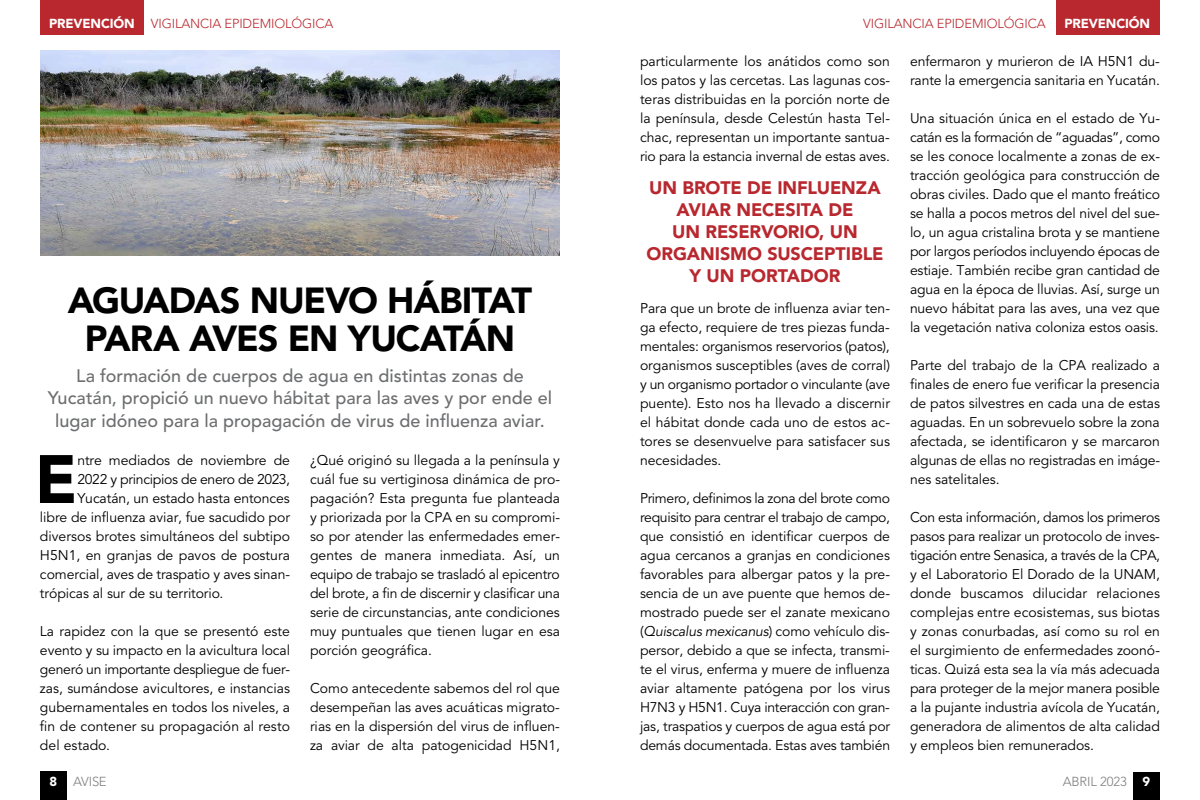
<style>
.page{position:relative;width:1200px;height:800px;background:#fff}
.page>*{position:absolute;margin:0;border:0;box-sizing:border-box;transform-origin:0 0}
.t1{font:900 67.7px "Avenir LT Std";color:#000}
.t2{font:900 36px/38px "Avenir LT Std";letter-spacing:-.03em;color:#000;text-align:center}
.t3{font:500 18px/22.8px "Avenir LT Std";color:#6d6e70;text-align:center}
.t4{font:900 18px/22px "Avenir LT Std";letter-spacing:-.005em;color:#b8282e;text-align:center}
.t5{font:14px/19px "Avenir LT Std";letter-spacing:-.005em;color:#000;text-align:justify}
.t6{font:300 13px "Avenir LT Std";letter-spacing:-.01em;color:#b8282e}
.t7{font:300 13px "Avenir LT Std";letter-spacing:-.01em;color:#7f7f7f}
.t8{font:900 13px "Avenir LT Std";letter-spacing:-.01em;color:#fff}
.s1{font-weight:900;color:#fff}
.s2{font-style:italic}
</style>
<div class="page">
<div style="left:40px;top:0;width:104px;height:35px;background:#b8282e"></div>
<div style="left:1056px;top:0;width:104px;height:35px;background:#b8282e"></div>
<div style="left:40px;top:771px;width:27px;height:29px;background:#000"></div>
<div style="left:1133px;top:772px;width:27px;height:28px;background:#000"></div>
<img style="left:40px;top:50px;width:520px;height:206px">
<p class="t6" style="left:49px;top:16px;width:286px"><span class="s1">PREVENCIÓN</span> VIGILANCIA EPIDEMIOLÓGICA</p>
<p class="t6" style="left:863px;top:16px;width:184px">VIGILANCIA EPIDEMIOLÓGICA</p>
<p class="t8" style="left:1064px;top:16px;width:87px">PREVENCIÓN</p>
<h2 class="t2" style="left:68px;top:281px;width:466px">AGUADAS NUEVO HÁBITAT<br>PARA AVES EN YUCATÁN</h2>
<p class="t3" style="left:48px;top:364px;width:506px">La formación de cuerpos de agua en distintas zonas de<br>Yucatán, propició un nuevo hábitat para las aves y por ende el lugar idóneo para la propagación de virus de influenza aviar.</p>
<h1 class="t1" style="left:35px;top:438px;width:44px">E</h1>
<p class="t5" style="left:77px;top:451px;width:214px">ntre mediados de noviembre de</p>
<p class="t5" style="left:77px;top:470px;width:214px">2022 y principios de enero de 2023,</p>
<p class="t5" style="left:77px;top:489px;width:214px">Yucatán, un estado hasta entonces</p>
<p class="t5" style="left:40px;top:508px;width:252px">libre de influenza aviar, fue sacudido por</p>
<p class="t5" style="left:40px;top:527px;width:252px">diversos brotes simultáneos del subtipo</p>
<p class="t5" style="left:40px;top:546px;width:251px">H5N1, en granjas de pavos de postura</p>
<p class="t5" style="left:40px;top:565px;width:252px">comercial, aves de traspatio y aves sinan-</p>
<p class="t5" style="left:40px;top:584px;width:185px">trópicas al sur de su territorio.</p>
<p class="t5" style="left:40px;top:622px;width:252px">La rapidez con la que se presentó este evento y su impacto en la avicultura local generó un importante despliegue de fuer&shy;zas, sumándose avicultores, e instancias gubernamentales en todos los niveles, a fin de contener su propagación al resto del estado.</p>
<p class="t5" style="left:310px;top:451px;width:252px">¿Qué originó su llegada a la península y cuál fue su vertiginosa dinámica de pro&shy;pagación? Esta pregunta fue planteada y priorizada por la CPA en su compromi&shy;so por atender las enfermedades emer&shy;gentes de manera inmediata. Así, un equipo de trabajo se trasladó al epicentro del brote, a fin de discernir y clasificar una serie de circunstancias, ante condiciones muy puntuales que tienen lugar en esa porción geográfica.</p>
<p class="t5" style="left:310px;top:679px;width:252px">Como antecedente sabemos del rol que desempeñan las aves acuáticas migrato&shy;rias en la dispersión del virus de influen&shy;za aviar de alta patogenicidad H5N1,</p>
<p class="t5" style="left:640px;top:52px;width:252px">particularmente los anátidos como son los patos y las cercetas. Las lagunas cos&shy;teras distribuidas en la porción norte de la península, desde Celestún hasta Tel&shy;chac, representan un importante santua&shy;rio para la estancia invernal de estas aves.</p>
<p class="t4" style="left:647px;top:176px;width:238px">UN BROTE DE INFLUENZA<br>AVIAR NECESITA DE<br>UN RESERVORIO, UN<br>ORGANISMO SUSCEPTIBLE<br>Y UN PORTADOR</p>
<p class="t5" style="left:640px;top:299px;width:252px">Para que un brote de influenza aviar ten&shy;ga efecto, requiere de tres piezas funda&shy;mentales: organismos reservorios (patos), organismos susceptibles (aves de corral) y un organismo portador o vinculante (ave puente). Esto nos ha llevado a discernir el hábitat donde cada uno de estos ac&shy;tores se desenvuelve para satisfacer sus necesidades.</p>
<p class="t5" style="left:640px;top:489px;width:252px">Primero, definimos la zona del brote como requisito para centrar el trabajo de campo, que consistió en identificar cuerpos de agua cercanos a granjas en condiciones favorables para albergar patos y la pre&shy;sencia de un ave puente que hemos de&shy;mostrado puede ser el zanate mexicano (<span class="s2">Quiscalus mexicanus</span>) como vehículo dis&shy;persor, debido a que se infecta, transmi&shy;te el virus, enferma y muere de influenza aviar altamente patógena por los virus H7N3 y H5N1. Cuya interacción con gran&shy;jas, traspatios y cuerpos de agua está por demás documentada. Estas aves también</p>
<p class="t5" style="left:910px;top:52px;width:251px">enfermaron y murieron de IA H5N1 du&shy;rante la emergencia sanitaria en Yucatán.</p>
<p class="t5" style="left:910px;top:109px;width:252px">Una situación única en el estado de Yu&shy;catán es la formación de “aguadas”, como se les conoce localmente a zonas de ex&shy;tracción geológica para construcción de obras civiles. Dado que el manto freático se halla a pocos metros del nivel del sue&shy;lo, un agua cristalina brota y se mantiene por largos períodos incluyendo épocas de estiaje. También recibe gran cantidad de agua en la época de lluvias. Así, surge un nuevo hábitat para las aves, una vez que la vegetación nativa coloniza estos oasis.</p>
<p class="t5" style="left:910px;top:356px;width:252px">Parte del trabajo de la CPA realizado a finales de enero fue verificar la presencia de patos silvestres en cada una de estas aguadas. En un sobrevuelo sobre la zona afectada, se identificaron y se marcaron algunas de ellas no registradas en imáge&shy;nes satelitales.</p>
<p class="t5" style="left:910px;top:508px;width:252px">Con esta información, damos los primeros pasos para realizar un protocolo de inves&shy;tigación entre Senasica, a través de la CPA, y el Laboratorio El Dorado de la UNAM, donde buscamos dilucidar relaciones complejas entre ecosistemas, sus biotas y zonas conurbadas, así como su rol en el surgimiento de enfermedades zoonó&shy;ticas. Quizá esta sea la vía más adecuada para proteger de la mejor manera posible a la pujante industria avícola de Yucatán, generadora de alimentos de alta calidad y empleos bien remunerados.</p>
<p class="t7" style="left:50px;top:774px;width:59px"><span class="s1">8</span> AVISE</p>
<p class="t7" style="left:1063px;top:774px;width:89px">ABRIL 2023 <span class="s1">9</span></p>
</div>
